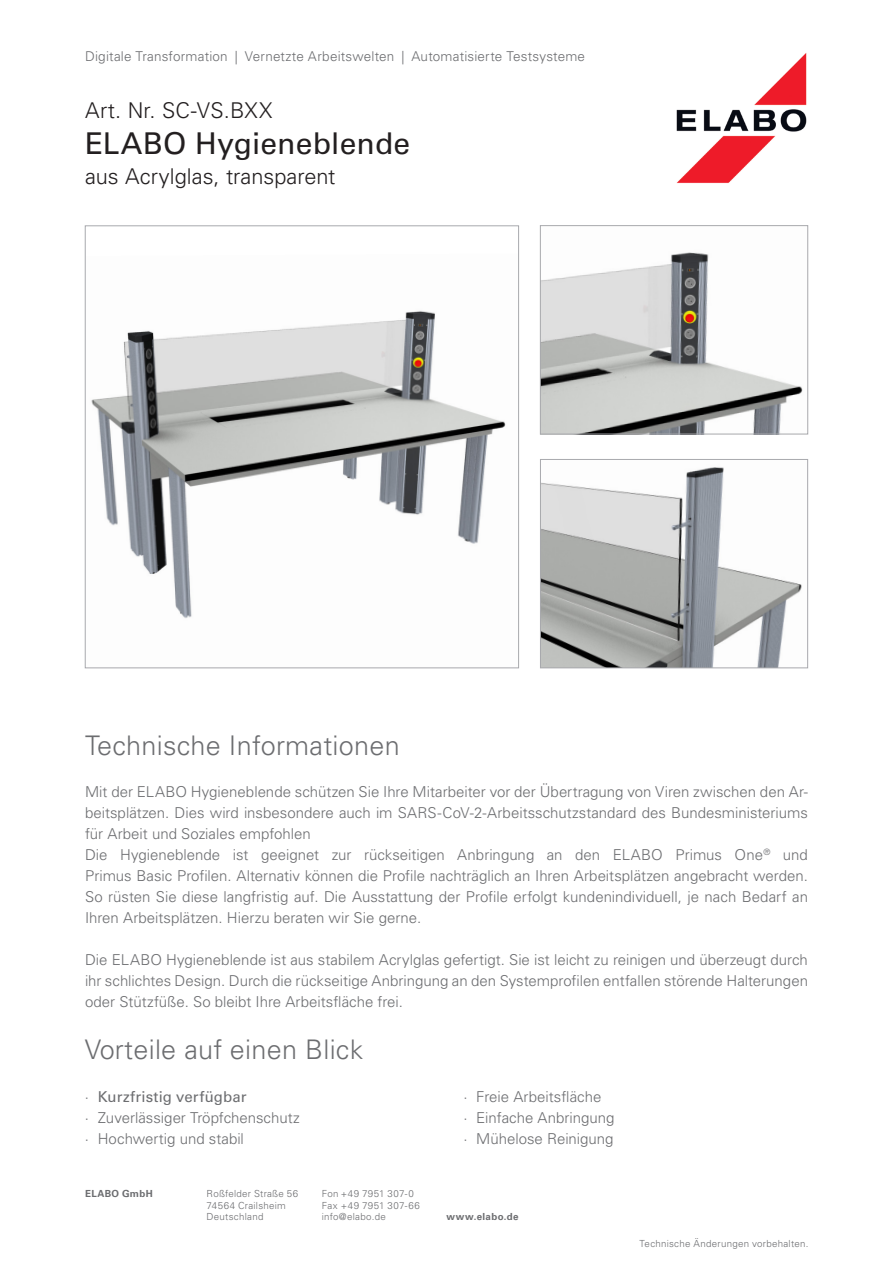
<style>
.page{position:relative;width:893px;height:1263px;background:#fff}
.page>*{position:absolute;margin:0;border:0;box-sizing:border-box;transform-origin:0 0}
.t1{font:30px "Univers LT Pro 55 Roman";letter-spacing:.005em;color:#231f20}
.t2{font:300 27px "Univers LT Pro 45";letter-spacing:.01em;color:#6c6d70}
.t3{font:300 21.75px "Univers LT Pro 45";letter-spacing:.005em;color:#231f20}
.t4{font:300 15px/21px "Univers LT Pro 45";color:#6c6d70;text-align:justify}
.t5{font:15px "Univers LT Pro 55 Roman";letter-spacing:.005em;color:#6c6d70}
.t6{font:300 13.5px "Univers LT Pro 45";letter-spacing:.015em;color:#6c6d70}
.t7{font:300 9.75px/11.7px "Univers LT Pro 45";letter-spacing:.03em;color:#6c6d70}
.t8{font:700 9.75px "Univers LT Pro 65";letter-spacing:.04em;color:#6c6d70}
.s1{font-family:"Univers LT Pro 45";font-weight:300}
</style>
<div class="page">
<img style="left:91px;top:310px;width:415px;height:309px">
<img style="left:542px;top:467px;width:260px;height:199px">
<div style="left:540px;top:459px;width:268px;height:209px;border:1px solid #a8a9ad"></div>
<img style="left:542px;top:252px;width:261px;height:180px">
<div style="left:540px;top:225px;width:268px;height:209px;border:1px solid #a8a9ad"></div>
<img style="left:676px;top:53px;width:131px;height:131px">
<p class="t6" style="left:85px;top:48px;width:502px">Digitale Transformation | Vernetzte Arbeitswelten | Automatisierte Testsysteme</p>
<p class="t3" style="left:85px;top:97px;width:189px">Art. Nr. SC-VS.BXX</p>
<p class="t1" style="left:85px;top:125px;width:327px">ELABO Hygieneblende</p>
<p class="t3" style="left:85px;top:163px;width:252px">aus Acrylglas, transparent</p>
<p class="t2" style="left:85px;top:729px;width:316px">Technische Informationen</p>
<p class="t4" style="left:85px;top:781px;width:724px">Mit der ELABO Hygieneblende schützen Sie Ihre Mitarbeiter vor der Übertragung von Viren zwischen den Ar&shy;beitsplätzen. Dies wird insbesondere auch im SARS-CoV-2-Arbeitsschutzstandard des Bundesministeriums für Arbeit und Soziales empfohlen</p>
<p class="t4" style="left:85px;top:844px;width:724px">Die Hygieneblende ist geeignet zur rückseitigen Anbringung an den ELABO Primus One<sup>®</sup> und Primus Basic Profilen. Alternativ können die Profile nachträglich an Ihren Arbeitsplätzen angebracht werden.<br>So rüsten Sie diese langfristig auf. Die Ausstattung der Profile erfolgt kundenindividuell, je nach Bedarf an Ihren Arbeitsplätzen. Hierzu beraten wir Sie gerne.</p>
<p class="t4" style="left:85px;top:949px;width:724px">Die ELABO Hygieneblende ist aus stabilem Acrylglas gefertigt. Sie ist leicht zu reinigen und überzeugt durch ihr schlichtes Design. Durch die rückseitige Anbringung an den Systemprofilen entfallen störende Halterungen oder Stützfüße. So bleibt Ihre Arbeitsfläche frei.</p>
<p class="t2" style="left:85px;top:1033px;width:280px">Vorteile auf einen Blick</p>
<p class="t5" style="left:85px;top:1087px;width:163px"><span class="s1">·</span> Kurzfristig verfügbar</p>
<p class="t4" style="left:85px;top:1107px;width:216px">· Zuverlässiger Tröpfchenschutz</p>
<p class="t4" style="left:85px;top:1128px;width:161px">· Hochwertig und stabil</p>
<p class="t8" style="left:85px;top:1188px;width:69px">ELABO GmbH</p>
<p class="t7" style="left:322px;top:1188px;width:100px">Fon +49 7951 307-0<br>Fax +49 7951 307-66 info@elabo.de</p>
<p class="t7" style="left:207px;top:1188px;width:93px">Roßfelder Straße 56<br>74564 Crailsheim<br>Deutschland</p>
<p class="t4" style="left:463px;top:1086px;width:139px">· Freie Arbeitsfläche</p>
<p class="t4" style="left:463px;top:1107px;width:153px">· Einfache Anbringung</p>
<p class="t4" style="left:463px;top:1128px;width:152px">· Mühelose Reinigung</p>
<p class="t8" style="left:446px;top:1211px;width:74px">www.elabo.de</p>
<p class="t7" style="left:639px;top:1238px;width:170px">Technische Änderungen vorbehalten.</p>
</div>
